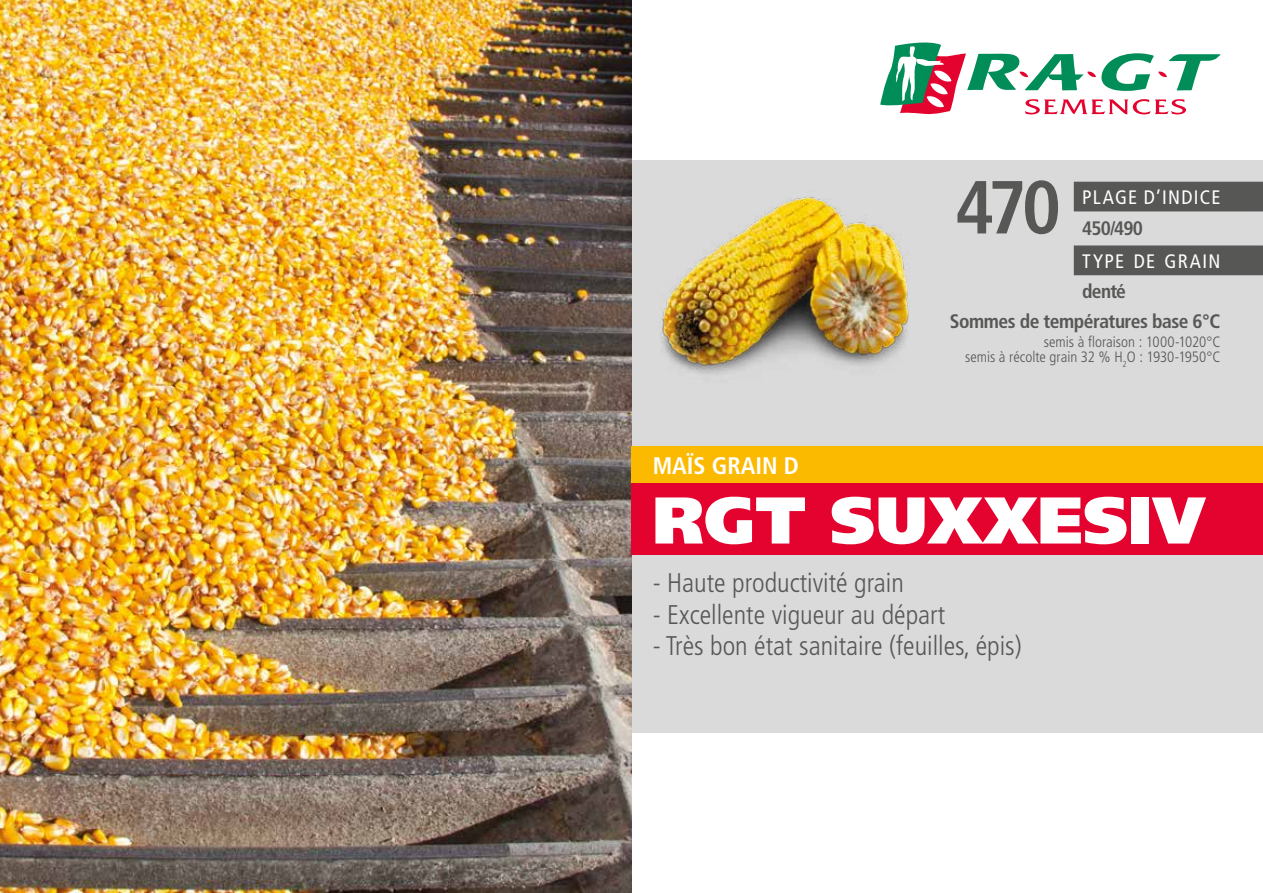
<style>
.page{position:relative;width:1263px;height:893px;background:#fff}
.page>*{position:absolute;margin:0;border:0;box-sizing:border-box;transform-origin:0 0}
.t1{font:700 condensed 75px "Frutiger LT Std";color:#575756}
.t2{font:900 66px "Frutiger LT Std";color:#fff}
.t3{font:300 condensed 27px "Frutiger LT Std";color:#575756}
.t4{font:700 condensed 24px "Frutiger LT Std";color:#fff}
.t5{font:700 condensed 19.5px/29.7px "Frutiger LT Std";letter-spacing:-.025em;color:#575756}
.t6{font:condensed 19.5px "Frutiger LT Std";letter-spacing:.065em;color:#fff}
.t7{font:300 condensed 15px/15px "Frutiger LT Std";color:#575756;text-align:right}
</style>
<div class="page">
<div style="left:631px;top:160px;width:632px;height:572px;background:#dadada"></div>
<svg style="left:880px;top:43px;width:340px;height:72px"></svg>
<img style="left:0;top:0;width:631px;height:893px">
<div style="left:631px;top:483px;width:632px;height:72px;background:#e4032e"></div>
<div style="left:631px;top:446px;width:632px;height:37px;background:#fbba00"></div>
<img style="left:660px;top:197px;width:250px;height:177px">
<svg style="left:1074px;top:182px;width:189px;height:93px"></svg>
<p class="t4" style="left:653px;top:452px;width:148px">MAÏS GRAIN D</p>
<h1 class="t1" style="left:955px;top:163px;width:107px">470</h1>
<p class="t6" style="left:1082px;top:186px;width:140px">PLAGE D’INDICE</p>
<p class="t5" style="left:1082px;top:213px;width:62px">450/490</p>
<p class="t6" style="left:1082px;top:250px;width:140px">TYPE DE GRAIN</p>
<p class="t5" style="left:950px;top:277px;width:272px;text-indent:132px">denté<br>Sommes de températures base 6°C</p>
<p class="t7" style="left:965px;top:335px;width:257px">semis à floraison : 1000-1020°C<br>semis à récolte grain 32 % H<sub>2</sub>O : 1930-1950°C</p>
<h2 class="t2" style="left:653px;top:480px;width:554px">RGT SUXXESIV</h2>
<p class="t3" style="left:653px;top:567px;width:253px">- Haute productivité grain</p>
<p class="t3" style="left:653px;top:599px;width:294px">- Excellente vigueur au départ</p>
<p class="t3" style="left:653px;top:631px;width:370px">- Très bon état sanitaire (feuilles, épis)</p>
</div>
